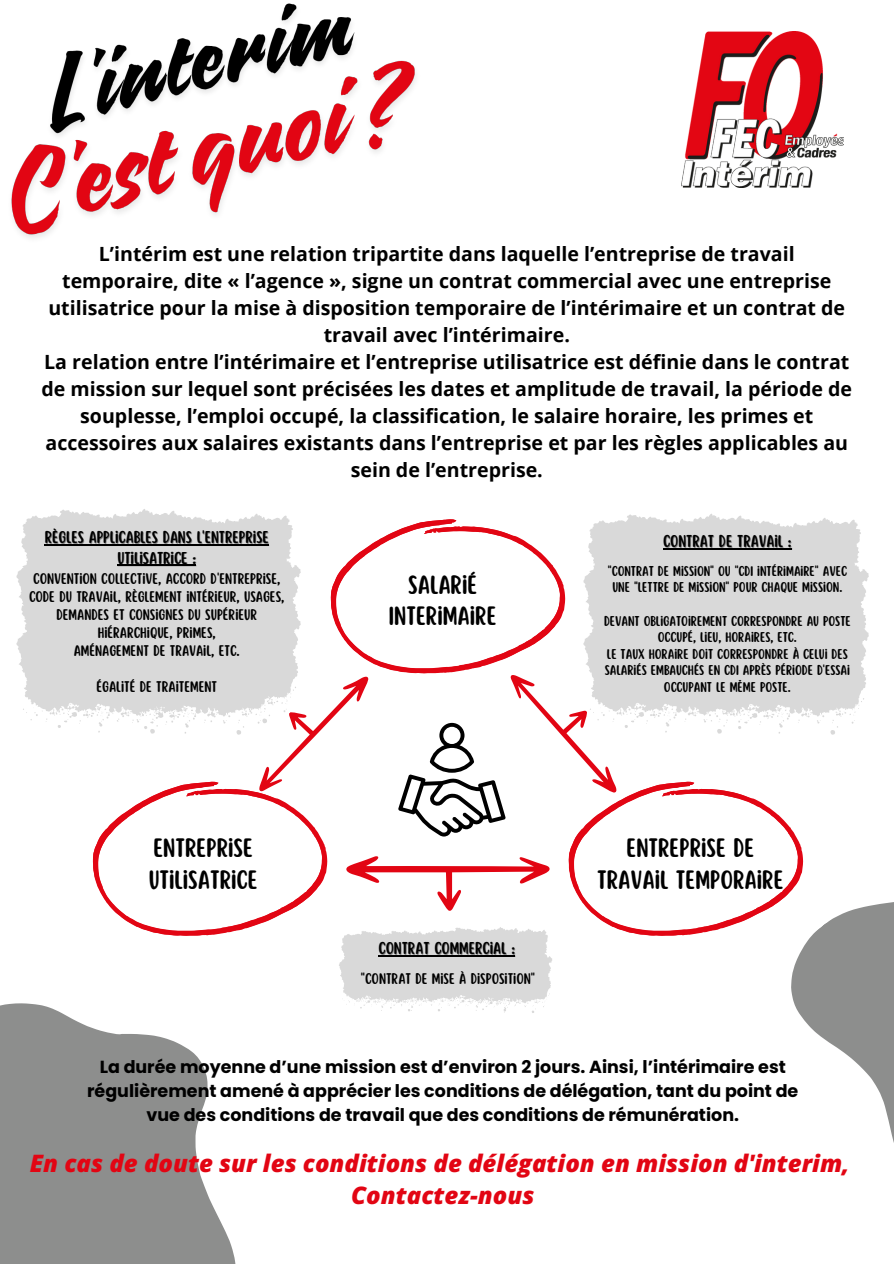
<style>
.page{position:relative;width:894px;height:1264px;background:#fff}
.page>*{position:absolute;margin:0;border:0;box-sizing:border-box;transform-origin:0 0}
.t1{font:italic 800 24px/32.7px "Open Sans";color:#e20513;text-align:center}
.t2{font:23.25px/31.5px "Scripter";color:#000;text-align:center}
.t3{font:700 19.65px/27px "Open Sans";color:#000;text-align:center}
.t4{font:700 17.55px/23.7px "Poppins";color:#000;text-align:center}
.t5{font:15px "Scripter";color:#000}
.t6{font:13.5px/18px "Scripter";color:#000;text-align:center}
.t7{font:12.45px/16.6px "Scripter";color:#000;text-align:center}
</style>
<div class="page">
<img style="left:0;top:31px;width:893px;height:1232px">
<hr style="left:45px;top:544px;width:224px;height:1px;background:#000">
<hr style="left:117px;top:564px;width:79px;height:2px;background:#000">
<hr style="left:378px;top:955px;width:137px;height:1px;background:#000">
<hr style="left:663px;top:548px;width:128px;height:1px;background:#000">
<img style="left:281px;top:3px;width:70px;height:20px">
<img style="left:0;top:23px;width:450px;height:254px">
<p class="t3" style="left:41px;top:240px;width:811px">L’intérim est une relation tripartite dans laquelle l’entreprise de travail temporaire, dite « l’agence », signe un contrat commercial avec une entreprise utilisatrice pour la mise à disposition temporaire de l’intérimaire et un contrat de travail avec l’intérimaire.<br>La relation entre l’intérimaire et l’entreprise utilisatrice est définie dans le contrat de mission sur lequel sont précisées les dates et amplitude de travail, la période de souplesse, l’emploi occupé, la classification, le salaire horaire, les primes et accessoires aux salaires existants dans l’entreprise et par les règles applicables au sein de l’entreprise.</p>
<p class="t5" style="left:45px;top:530px;width:226px">RÈGLES APPLICABLES DANS L'ENTREPRISE</p>
<p class="t5" style="left:117px;top:550px;width:80px">UTILISATRICE :</p>
<p class="t6" style="left:33px;top:570px;width:249px">CONVENTION COLLECTIVE, ACCORD D'ENTREPRISE,</p>
<p class="t6" style="left:29px;top:588px;width:257px">CODE DU TRAVAIL, RÈGLEMENT INTÉRIEUR, USAGES,<br>DEMANDES ET CONSIGNES DU SUPÉRIEUR<br>HIÉRARCHIQUE, PRIMES,</p>
<p class="t6" style="left:74px;top:642px;width:168px">AMÉNAGEMENT DE TRAVAIL, ETC.</p>
<p class="t6" style="left:96px;top:678px;width:122px">ÉGALITÉ DE TRAITEMENT</p>
<p class="t2" style="left:149px;top:833px;width:110px;text-align:left">ENTREPRISE<br>UTILISATRICE</p>
<p class="t2" style="left:389px;top:569px;width:109px">SALARIÉ<br>INTERIMAIRE</p>
<p class="t5" style="left:378px;top:940px;width:138px">CONTRAT COMMERCIAL :</p>
<p class="t6" style="left:361px;top:970px;width:175px">"CONTRAT DE MISE À DISPOSITION"</p>
<p class="t5" style="left:663px;top:533px;width:130px">CONTRAT DE TRAVAIL :</p>
<p class="t7" style="left:607px;top:563px;width:241px">"CONTRAT DE MISSION" OU "CDI INTÉRIMAIRE" AVEC<br>UNE "LETTRE DE MISSION" POUR CHAQUE MISSION.</p>
<p class="t7" style="left:604px;top:613px;width:248px">DEVANT OBLIGATOIREMENT CORRESPONDRE AU POSTE<br>OCCUPÉ, LIEU, HORAIRES, ETC.</p>
<p class="t7" style="left:604px;top:646px;width:247px">LE TAUX HORAIRE DOIT CORRESPONDRE À CELUI DES<br>SALARIÉS EMBAUCHÉS EN CDI APRÈS PÉRIODE D'ESSAI<br>OCCUPANT LE MÊME POSTE.</p>
<h5 class="t2" style="left:597px;top:833px;width:188px">ENTREPRISE DE<br>TRAVAIL TEMPORAIRE</h5>
<h4 class="t4" style="left:87px;top:1055px;width:712px">La durée moyenne d’une mission est d’environ 2 jours. Ainsi, l’intérimaire est régulièrement amené à apprécier les conditions de délégation, tant du point de vue des conditions de travail que des conditions de rémunération.</h4>
<p class="t1" style="left:30px;top:1145px;width:821px">En cas de doute sur les conditions de délégation en mission d'interim,<br>Contactez-nous</p>
</div>
